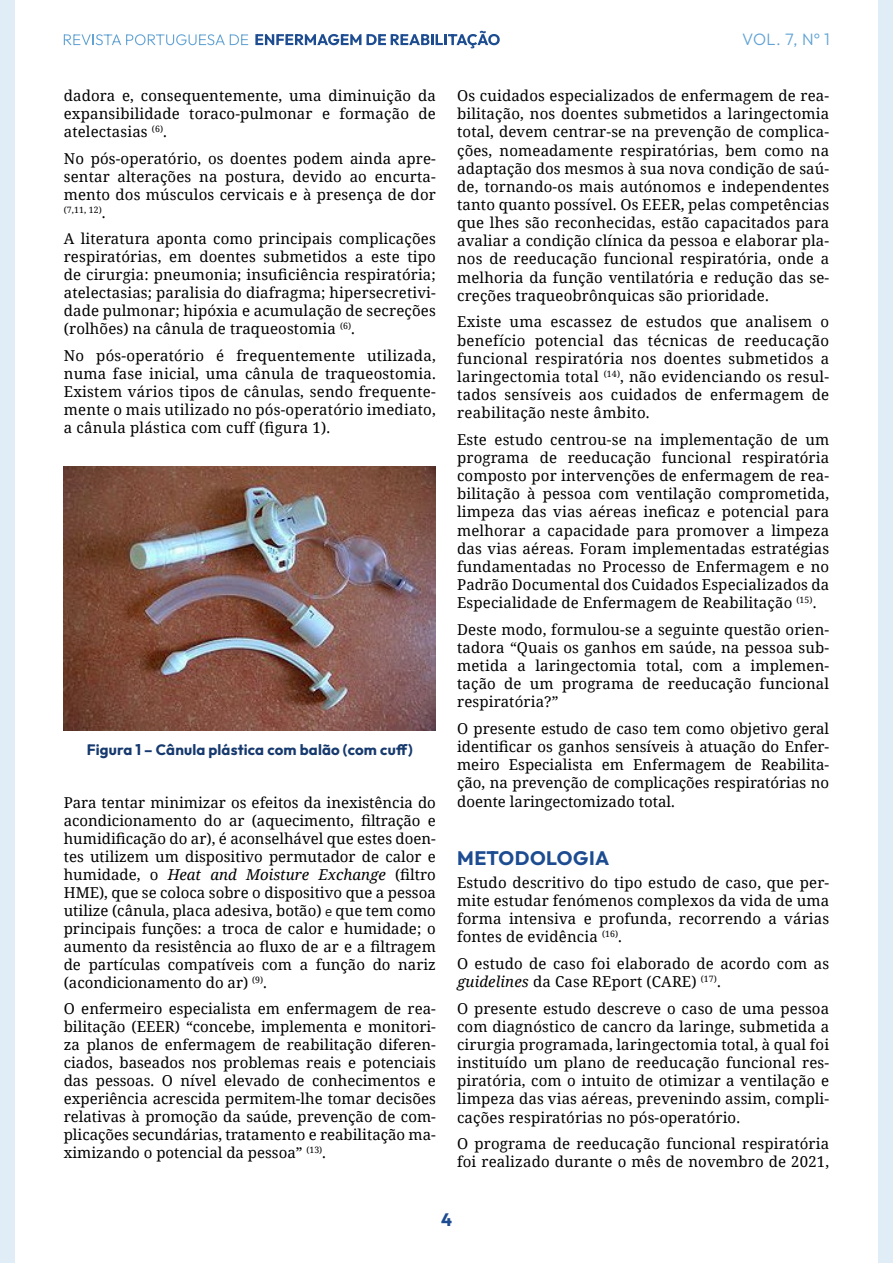
<style>
.page{position:relative;width:893px;height:1263px;background:#fff}
.page>*{position:absolute;margin:0;border:0;box-sizing:border-box;transform-origin:0 0}
.t1{font:700 19.5px "Outfit";letter-spacing:.025em;color:#1d4c91}
.t2{font:700 18px "Outfit";color:#1d4c91}
.t3{font:300 16.5px "Outfit";color:#62a3d4}
.t4{font:15px/18.1px "Noto Serif";letter-spacing:.01em;color:#000;text-align:justify}
.t5{font:700 15px "Outfit";letter-spacing:.01em;color:#16396e}
.t6{font:8.7px "Noto Serif";color:#000}
.s1{font-size:15px}
.s2{font-style:italic}
.s3{font-family:"Segoe UI";font-size:13.5px;color:#181717}
</style>
<div class="page">
<div style="left:0;top:0;width:15px;height:1263px;background:#e0ecf6"></div>
<div style="left:878px;top:0;width:15px;height:1263px;background:#e0ecf6"></div>
<svg style="left:64px;top:34px;width:184px;height:11px"></svg>
<svg style="left:255px;top:31px;width:245px;height:17px"></svg>
<img style="left:64px;top:466px;width:372px;height:265px">
<p class="t4" style="left:64px;top:86px;width:374px">dadora e, consequentemente, uma diminuição da expansibilidade toraco-pulmonar e formação de atelectasias <sup>(6)</sup>.</p>
<p class="t4" style="left:64px;top:149px;width:374px">No pós-operatório, os doentes podem ainda apre&shy;sentar alterações na postura, devido ao encurta&shy;mento dos músculos cervicais e à presença de dor</p>
<p class="t6" style="left:64px;top:203px;width:43px">(7,11, 12)<span class="s1">.</span></p>
<p class="t4" style="left:64px;top:229px;width:374px">A literatura aponta como principais complicações respiratórias, em doentes submetidos a este tipo de cirurgia: pneumonia; insuficiência respiratória; atelectasias; paralisia do diafragma; hipersecretivi&shy;dade pulmonar; hipóxia e acumulação de secreções (rolhões) na cânula de traqueostomia <sup>(6)</sup>.</p>
<p class="t4" style="left:64px;top:346px;width:374px">No pós-operatório é frequentemente utilizada, numa fase inicial, uma cânula de traqueostomia.<br>Existem vários tipos de cânulas, sendo frequente&shy;mente o mais utilizado no pós-operatório imediato, a cânula plástica com cuff (figura 1).</p>
<p class="t5" style="left:87px;top:740px;width:327px">Figura 1 – Cânula plástica com balão (com cuff)</p>
<p class="t4" style="left:64px;top:793px;width:374px">Para tentar minimizar os efeitos da inexistência do acondicionamento do ar (aquecimento, filtração e humidificação do ar), é aconselhável que estes doen&shy;tes utilizem um dispositivo permutador de calor e humidade, o <span class="s2">Heat and Moisture Exchange</span> (filtro HME), que se coloca sobre o dispositivo que a pessoa utilize (cânula, placa adesiva, botão) <span class="s3">e</span> que tem como principais funções: a troca de calor e humidade; o aumento da resistência ao fluxo de ar e a filtragem de partículas compatíveis com a função do nariz (acondicionamento do ar) <sup>(9)</sup>.</p>
<p class="t4" style="left:64px;top:999px;width:374px">O enfermeiro especialista em enfermagem de rea&shy;bilitação (EEER) “concebe, implementa e monitori&shy;za planos de enfermagem de reabilitação diferen&shy;ciados, baseados nos problemas reais e potenciais das pessoas. O nível elevado de conhecimentos e experiência acrescida permitem-lhe tomar decisões relativas à promoção da saúde, prevenção de com&shy;plicações secundárias, tratamento e reabilitação ma&shy;ximizando o potencial da pessoa” <sup>(13)</sup>.</p>
<p class="t3" style="left:742px;top:29px;width:89px">VOL. 7, Nº 1</p>
<p class="t4" style="left:457px;top:86px;width:374px">Os cuidados especializados de enfermagem de rea&shy;bilitação, nos doentes submetidos a laringectomia total, devem centrar-se na prevenção de complica&shy;ções, nomeadamente respiratórias, bem como na adaptação dos mesmos à sua nova condição de saú&shy;de, tornando-os mais autónomos e independentes tanto quanto possível. Os EEER, pelas competências que lhes são reconhecidas, estão capacitados para avaliar a condição clínica da pessoa e elaborar pla&shy;nos de reeducação funcional respiratória, onde a melhoria da função ventilatória e redução das se&shy;creções traqueobrônquicas são prioridade.</p>
<p class="t4" style="left:457px;top:312px;width:374px">Existe uma escassez de estudos que analisem o benefício potencial das técnicas de reeducação funcional respiratória nos doentes submetidos a laringectomia total <sup>(14)</sup>, não evidenciando os resul&shy;tados sensíveis aos cuidados de enfermagem de reabilitação neste âmbito.</p>
<p class="t4" style="left:457px;top:430px;width:374px">Este estudo centrou-se na implementação de um programa de reeducação funcional respiratória composto por intervenções de enfermagem de rea&shy;bilitação à pessoa com ventilação comprometida, limpeza das vias aéreas ineficaz e potencial para melhorar a capacidade para promover a limpeza das vias aéreas. Foram implementadas estratégias fundamentadas no Processo de Enfermagem e no Padrão Documental dos Cuidados Especializados da Especialidade de Enfermagem de Reabilitação <sup>(15)</sup>.</p>
<p class="t4" style="left:457px;top:620px;width:374px">Deste modo, formulou-se a seguinte questão orien&shy;tadora “Quais os ganhos em saúde, na pessoa sub&shy;metida a laringectomia total, com a implemen&shy;tação de um programa de reeducação funcional respiratória?”</p>
<p class="t4" style="left:457px;top:719px;width:374px">O presente estudo de caso tem como objetivo geral identificar os ganhos sensíveis à atuação do Enfer&shy;meiro Especialista em Enfermagem de Reabilita&shy;ção, na prevenção de complicações respiratórias no doente laringectomizado total.</p>
<h1 class="t1" style="left:457px;top:846px;width:154px">METODOLOGIA</h1>
<p class="t4" style="left:457px;top:873px;width:374px">Estudo descritivo do tipo estudo de caso, que per&shy;mite estudar fenómenos complexos da vida de uma forma intensiva e profunda, recorrendo a várias fontes de evidência <sup>(16)</sup>.</p>
<p class="t4" style="left:457px;top:954px;width:374px">O estudo de caso foi elaborado de acordo com as <span class="s2">guidelines</span> da Case REport (CARE) <sup>(17)</sup>.</p>
<p class="t4" style="left:457px;top:998px;width:374px">O presente estudo descreve o caso de uma pessoa com diagnóstico de cancro da laringe, submetida a cirurgia programada, laringectomia total, à qual foi instituído um plano de reeducação funcional res&shy;piratória, com o intuito de otimizar a ventilação e limpeza das vias aéreas, prevenindo assim, compli&shy;cações respiratórias no pós-operatório.</p>
<p class="t4" style="left:457px;top:1134px;width:374px">O programa de reeducação funcional respiratória foi realizado durante o mês de novembro de 2021,</p>
<p class="t2" style="left:441px;top:1208px;width:12px">4</p>
</div>
